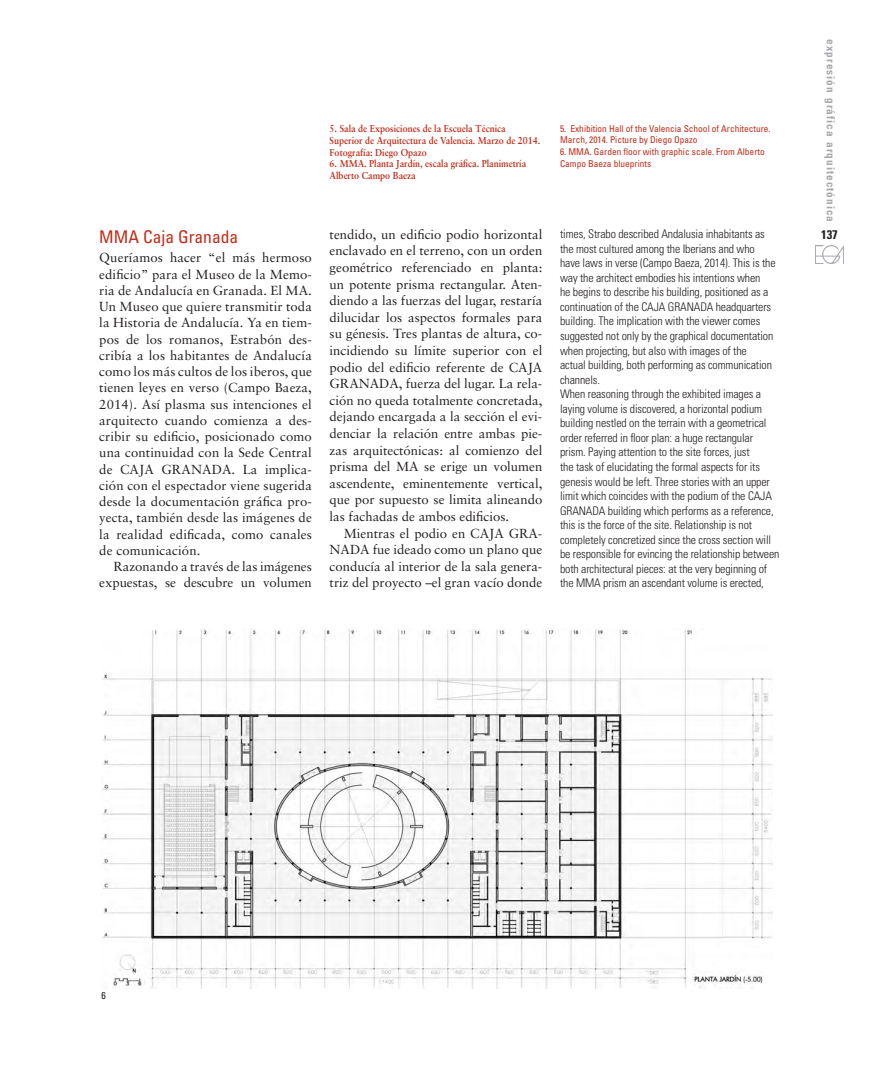
<style>
.page{position:relative;width:872px;height:1085px;background:#fff}
.page>*{position:absolute;margin:0;border:0;box-sizing:border-box;transform-origin:0 0}
.t1{font:condensed 17.5px "Univers";color:#c02d19}
.t2{font:13.12px/16.6px "Sabon";color:#231f20;text-align:justify}
.t3{font:700 condensed 12.5px "Univers";color:#231f20}
.t4{font:300 condensed 11.88px/14.5px "Univers";letter-spacing:-.01em;color:#231f20}
.t5{font:700 condensed 11.25px "Univers";letter-spacing:.09em;color:#a8a9ad}
.t6{font:700 10px/11.9px "Sabon";color:#c02d19;scale:.9 1}
.t7{font:condensed 10px "Univers";color:#231f20}
.t8{font:condensed 9.38px/11.9px "Univers";color:#c02d19}
</style>
<div class="page">
<img style="left:815px;top:246px;width:28px;height:17px">
<img style="left:102px;top:628px;width:670px;height:360px">
<p class="t6" style="left:330px;top:122px;width:236px">5. Sala de Exposiciones de la Escuela Técnica<br>Superior de Arquitectura de Valencia. Marzo de 2014.<br>Fotografía: Diego Opazo</p>
<p class="t6" style="left:330px;top:158px;width:220px">6. MMA. Planta Jardín, escala gráfica. Planimetría<br>Alberto Campo Baeza</p>
<p class="t8" style="left:560px;top:122px;width:212px">5. Exhibition Hall of the Valencia School of Architecture.<br>March, 2014. Picture by Diego Opazo</p>
<p class="t8" style="left:560px;top:146px;width:206px">6. MMA. Garden floor with graphic scale. From Alberto<br>Campo Baeza blueprints</p>
<h1 class="t1" style="left:99px;top:225px;width:141px">MMA Caja Granada</h1>
<p class="t2" style="left:99px;top:249px;width:214px;line-height:16.2px">Queríamos hacer “el más hermoso edificio” para el Museo de la Memo&shy;ria de Andalucía en Granada. El MA.<br>Un Museo que quiere transmitir toda la Historia de Andalucía. Ya en tiem&shy;pos de los romanos, Estrabón des&shy;cribía a los habitantes de Andalucía como los más cultos de los iberos, que tienen leyes en verso (Campo Baeza, 2014). Así plasma sus intenciones el arquitecto cuando comienza a des&shy;cribir su edificio, posicionado como una continuidad con la Sede Central de CAJA GRANADA. La implica&shy;ción con el espectador viene sugerida desde la documentación gráfica pro&shy;yecta, también desde las imágenes de la realidad edificada, como canales de comunicación.</p>
<p class="t2" style="left:99px;top:558px;width:214px;line-height:16.2px;text-align:right">Razonando a través de las imágenes expuestas, se descubre un volumen</p>
<p class="t2" style="left:330px;top:226px;width:214px">tendido, un edificio podio horizontal enclavado en el terreno, con un orden geométrico referenciado en planta: un potente prisma rectangular. Aten&shy;diendo a las fuerzas del lugar, restaría dilucidar los aspectos formales para su génesis. Tres plantas de altura, co&shy;incidiendo su límite superior con el podio del edificio referente de CAJA GRANADA, fuerza del lugar. La rela&shy;ción no queda totalmente concretada, dejando encargada a la sección el evi&shy;denciar la relación entre ambas pie&shy;zas arquitectónicas: al comienzo del prisma del MA se erige un volumen ascendente, eminentemente vertical, que por supuesto se limita alineando las fachadas de ambos edificios.</p>
<p class="t2" style="left:330px;top:524px;width:214px;text-indent:14px">Mientras el podio en CAJA GRA-NADA fue ideado como un plano que conducía al interior de la sala genera&shy;triz del proyecto –el gran vacío donde</p>
<p class="t4" style="left:560px;top:227px;width:221px">times, Strabo described Andalusia inhabitants as the most cultured among the Iberians and who<br>have laws in verse (Campo Baeza, 2014). This is the way the architect embodies his intentions when<br>he begins to describe his building, positioned as a continuation of the CAJA GRANADA headquarters building. The implication with the viewer comes suggested not only by the graphical documentation when projecting, but also with images of the<br>actual building, both performing as communication channels.<br>When reasoning through the exhibited images a laying volume is discovered, a horizontal podium building nestled on the terrain with a geometrical order referred in floor plan: a huge rectangular prism. Paying attention to the site forces, just<br>the task of elucidating the formal aspects for its genesis would be left. Three stories with an upper limit which coincides with the podium of the CAJA GRANADA building which performs as a reference, this is the force of the site. Relationship is not completely concretized since the cross section will be responsible for evincing the relationship between both architectural pieces: at the very beginning of the MMA prism an ascendant volume is erected,</p>
<p class="t5" style="left:837px;top:39px;width:184px;rotate:90deg">expresión gráfica arquitectónica</p>
<p class="t3" style="left:821px;top:226px;width:18px">137</p>
<p class="t7" style="left:102px;top:989px;width:6px">6</p>
</div>
